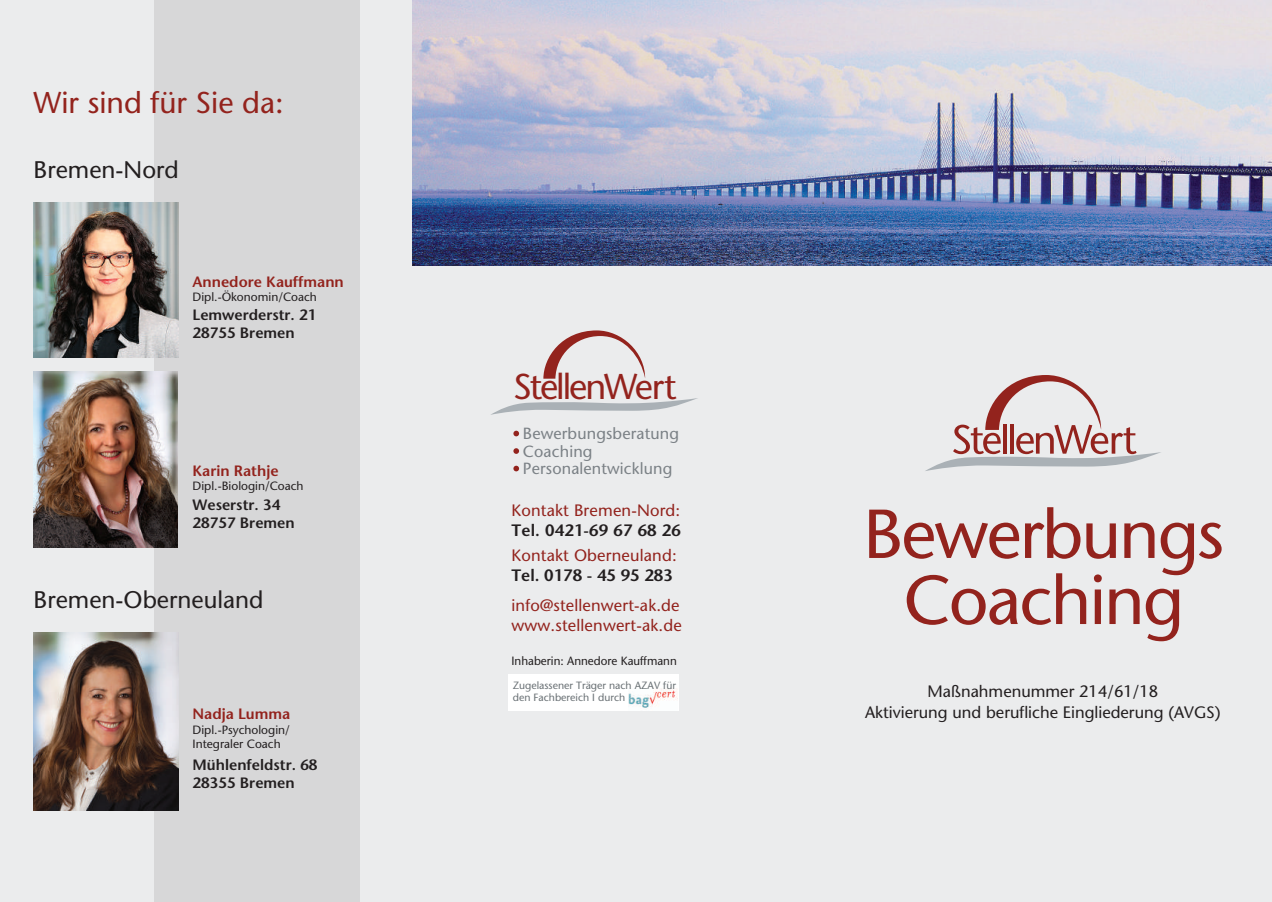
<style>
.page{position:relative;width:1272px;height:902px;background:#fff}
.page>*{position:absolute;margin:0;border:0;box-sizing:border-box;transform-origin:0 0}
.t1{font:69px/66px "Stone Sans";letter-spacing:-.025em;color:#93231d;text-align:center}
.t2{font:35.85px "Stone Sans";letter-spacing:-.055em;color:#93231d}
.t3{font:30px "Stone Sans";color:#93231d}
.t4{font:24px "Stone Sans";color:#231f20}
.t5{font:16.5px/19.8px "Stone Sans";letter-spacing:.01em;color:#93231d}
.t6{font:16.5px/21px "Stone Sans";color:#231f20;text-align:center}
.t7{font:600 16.5px "Stone Sans";letter-spacing:.005em;color:#231f20}
.t8{font:16.2px/17.5px "Stone Sans";letter-spacing:.01em;color:#7b8186}
.t9{font:600 15px/18px "Stone Sans";color:#231f20}
.t10{font:600 15px "Stone Sans";color:#93231d}
.t11{font:12px/14.4px "Stone Sans";color:#231f20}
.t12{font:10.5px/12.6px "Stone Sans";color:#6a7175}
</style>
<div class="page">
<div style="left:0;top:0;width:1271px;height:901px;background:#ebeced"></div>
<div style="left:154px;top:0;width:206px;height:901px;background:#d7d7d8"></div>
<div style="left:508px;top:674px;width:171px;height:36px;background:#fff"></div>
<img style="left:628px;top:688px;width:49px;height:20px">
<img style="left:412px;top:0;width:859px;height:266px">
<svg style="left:925px;top:375px;width:236px;height:96px"></svg>
<img style="left:33px;top:371px;width:144px;height:176px">
<img style="left:33px;top:632px;width:145px;height:178px">
<svg style="left:543px;top:330px;width:102px;height:49px"></svg>
<svg style="left:491px;top:398px;width:207px;height:17px"></svg>
<svg style="left:513px;top:430px;width:6px;height:6px"></svg>
<svg style="left:513px;top:448px;width:6px;height:6px"></svg>
<svg style="left:513px;top:465px;width:6px;height:6px"></svg>
<img style="left:33px;top:203px;width:145px;height:155px">
<h3 class="t3" style="left:34px;top:85px;width:251px">Wir sind für Sie da:</h3>
<h3 class="t4" style="left:34px;top:155px;width:147px">Bremen-Nord</h3>
<p class="t10" style="left:192px;top:272px;width:153px">Annedore Kauffmann</p>
<p class="t11" style="left:192px;top:290px;width:126px">Dipl.-Ökonomin/Coach</p>
<p class="t9" style="left:192px;top:306px;width:125px">Lemwerderstr. 21<br>28755 Bremen</p>
<p class="t10" style="left:192px;top:461px;width:87px">Karin Rathje</p>
<p class="t11" style="left:192px;top:479px;width:113px">Dipl.-Biologin/Coach</p>
<p class="t9" style="left:192px;top:495px;width:104px">Weserstr. 34<br>28757 Bremen</p>
<h3 class="t4" style="left:34px;top:585px;width:231px">Bremen-Oberneuland</h3>
<p class="t10" style="left:192px;top:705px;width:99px">Nadja Lumma</p>
<p class="t11" style="left:192px;top:722px;width:99px">Dipl.-Psychologin/<br>Integraler Coach</p>
<p class="t9" style="left:192px;top:755px;width:126px">Mühlenfeldstr. 68<br>28355 Bremen</p>
<h2 class="t2" style="left:513px;top:365px;width:165px">StellenWert</h2>
<h3 class="t8" style="left:523px;top:425px;width:158px">Bewerbungsberatung<br>Coaching<br>Personalentwicklung</h3>
<h3 class="t5" style="left:511px;top:500px;width:170px">Kontakt Bremen-Nord:</h3>
<h3 class="t7" style="left:511px;top:520px;width:171px">Tel. 0421-69 67 68 26</h3>
<h3 class="t5" style="left:511px;top:545px;width:167px">Kontakt Oberneuland:</h3>
<h3 class="t7" style="left:511px;top:565px;width:163px">Tel. 0178 - 45 95 283</h3>
<h3 class="t5" style="left:511px;top:595px;width:172px">info@stellenwert-ak.de www.stellenwert-ak.de</h3>
<p class="t11" style="left:511px;top:653px;width:167px">Inhaberin: Annedore Kauffmann</p>
<p class="t12" style="left:513px;top:678px;width:165px">Zugelassener Träger nach AZAV für den Fachbereich I durch</p>
<h1 class="t1" style="left:863px;top:501px;width:362px">Bewerbungs<br>Coaching</h1>
<h3 class="t6" style="left:865px;top:680px;width:357px">Maßnahmenummer 214/61/18<br>Aktivierung und berufliche Eingliederung (AVGS)</h3>
</div>
